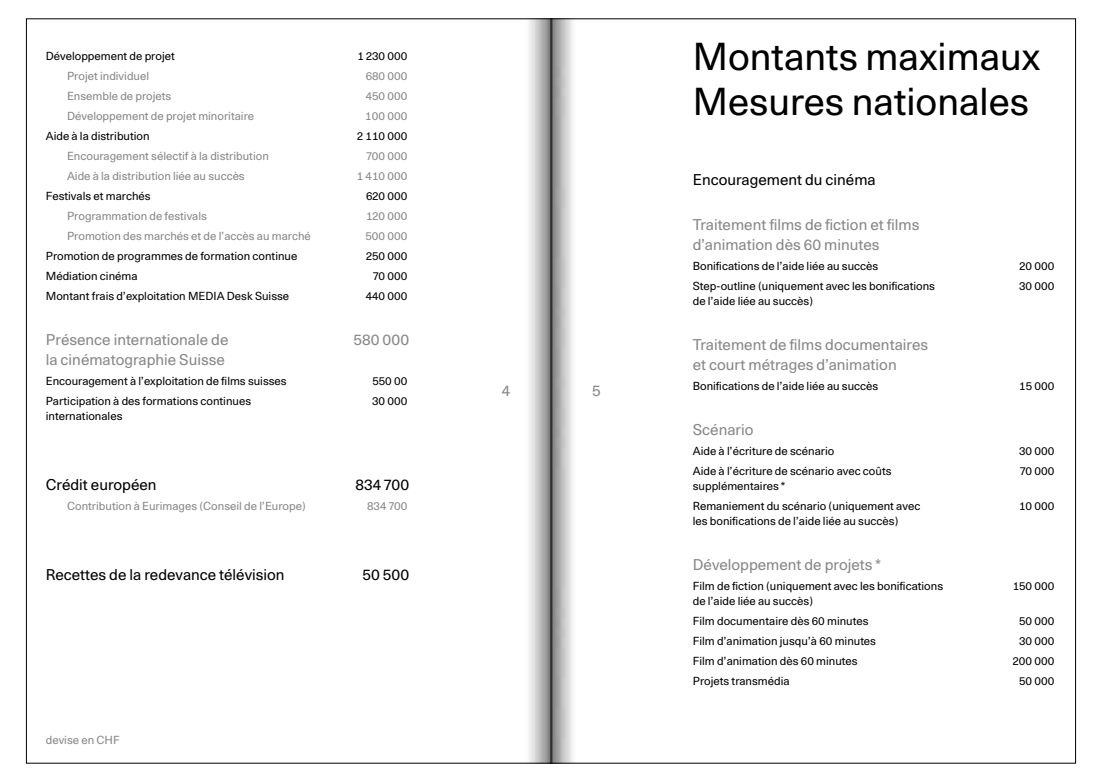
<style>
.page{position:relative;width:1102px;height:782px;background:#fff}
.page>*{position:absolute;margin:0;border:0;box-sizing:border-box;transform-origin:0 0}
.t1{font:37.5px/45px "Unica 77 LL";color:#000}
.t2{font:15px/20px "Unica 77 LL";color:#878787}
.t3{font:15px "Unica 77 LL";color:#000}
.t4{font:11.25px/15px "Unica 77 LL";color:#000}
.t5{font:11.25px "Unica 77 LL";color:#878787}
</style>
<div class="page">
<img style="left:529px;top:21px;width:44px;height:740px">
<p class="t4" style="left:46px;top:47px;width:130px">Développement de projet</p>
<p class="t4" style="left:357px;top:47px;width:51px">1 230 000</p>
<p class="t5" style="left:67px;top:67px;width:84px">Projet individuel</p>
<p class="t5" style="left:365px;top:67px;width:43px">680 000</p>
<p class="t5" style="left:67px;top:87px;width:106px">Ensemble de projets</p>
<p class="t5" style="left:366px;top:87px;width:43px">450 000</p>
<p class="t5" style="left:67px;top:107px;width:188px">Développement de projet minoritaire</p>
<p class="t5" style="left:365px;top:107px;width:44px">100 000</p>
<p class="t4" style="left:46px;top:127px;width:105px">Aide à la distribution</p>
<p class="t4" style="left:357px;top:127px;width:52px">2 110 000</p>
<p class="t5" style="left:67px;top:147px;width:203px">Encouragement sélectif à la distribution</p>
<p class="t5" style="left:366px;top:147px;width:42px">700 000</p>
<p class="t5" style="left:67px;top:167px;width:179px">Aide à la distribution liée au succès</p>
<p class="t5" style="left:357px;top:167px;width:52px">1 410 000</p>
<p class="t4" style="left:46px;top:187px;width:106px">Festivals et marchés</p>
<p class="t4" style="left:366px;top:187px;width:43px">620 000</p>
<p class="t5" style="left:67px;top:207px;width:141px">Programmation de festivals</p>
<p class="t5" style="left:366px;top:207px;width:43px">120 000</p>
<p class="t5" style="left:67px;top:227px;width:245px">Promotion des marchés et de l’accès au marché</p>
<p class="t5" style="left:365px;top:227px;width:43px">500 000</p>
<p class="t4" style="left:46px;top:247px;width:253px">Promotion de programmes de formation continue</p>
<p class="t4" style="left:366px;top:247px;width:43px">250 000</p>
<p class="t4" style="left:46px;top:267px;width:93px">Médiation cinéma</p>
<p class="t4" style="left:373px;top:267px;width:36px">70 000</p>
<p class="t4" style="left:46px;top:287px;width:245px">Montant frais d’exploitation MEDIA Desk Suisse</p>
<p class="t4" style="left:365px;top:287px;width:43px">440 000</p>
<h2 class="t2" style="left:46px;top:328px;width:184px">Présence internationale de la cinématographie Suisse</h2>
<h2 class="t2" style="left:353px;top:328px;width:57px">580 000</h2>
<p class="t4" style="left:46px;top:372px;width:242px">Encouragement à l’exploitation de films suisses</p>
<p class="t4" style="left:372px;top:372px;width:36px">550 00</p>
<p class="t4" style="left:46px;top:392px;width:207px">Participation à des formations continues internationales</p>
<p class="t4" style="left:372px;top:392px;width:37px">30 000</p>
<h2 class="t3" style="left:46px;top:473px;width:112px">Crédit européen</h2>
<h2 class="t3" style="left:355px;top:473px;width:55px">834 700</h2>
<p class="t5" style="left:67px;top:497px;width:240px">Contribution à Eurimages (Conseil de l’Europe)</p>
<p class="t5" style="left:367px;top:497px;width:42px">834 700</p>
<h2 class="t3" style="left:46px;top:563px;width:240px">Recettes de la redevance télévision</h2>
<h2 class="t3" style="left:362px;top:563px;width:48px">50 500</h2>
<p class="t5" style="left:46px;top:731px;width:75px">devise en CHF</p>
<h2 class="t2" style="left:501px;top:380px;width:10px">4</h2>
<h2 class="t2" style="left:592px;top:380px;width:10px">5</h2>
<h1 class="t1" style="left:692px;top:32px;width:349px">Montants maximaux<br>Mesures nationales</h1>
<h2 class="t3" style="left:692px;top:168px;width:184px">Encouragement du cinéma</h2>
<h2 class="t2" style="left:692px;top:213px;width:228px">Traitement films de fiction et films d’animation dès 60 minutes</h2>
<p class="t4" style="left:692px;top:257px;width:187px">Bonifications de l’aide liée au succès</p>
<p class="t4" style="left:1019px;top:257px;width:36px">20 000</p>
<p class="t4" style="left:692px;top:277px;width:244px">Step-outline (uniquement avec les bonifications de l’aide liée au succès)</p>
<p class="t4" style="left:1019px;top:277px;width:37px">30 000</p>
<h2 class="t2" style="left:692px;top:333px;width:237px">Traitement de films documentaires et court métrages d’animation</h2>
<p class="t4" style="left:692px;top:377px;width:187px">Bonifications de l’aide liée au succès</p>
<p class="t4" style="left:1019px;top:377px;width:37px">15 000</p>
<h2 class="t2" style="left:692px;top:418px;width:62px">Scénario</h2>
<p class="t4" style="left:692px;top:442px;width:143px">Aide à l’écriture de scénario</p>
<p class="t4" style="left:1019px;top:442px;width:37px">30 000</p>
<p class="t4" style="left:692px;top:462px;width:200px">Aide à l’écriture de scénario avec coûts supplémentaires *</p>
<p class="t4" style="left:1019px;top:462px;width:36px">70 000</p>
<p class="t4" style="left:692px;top:497px;width:229px">Remaniement du scénario (uniquement avec les bonifications de l’aide liée au succès)</p>
<p class="t4" style="left:1018px;top:497px;width:37px">10 000</p>
<h2 class="t2" style="left:692px;top:553px;width:190px">Développement de projets *</h2>
<p class="t4" style="left:692px;top:577px;width:252px">Film de fiction (uniquement avec les bonifications de l’aide liée au succès)</p>
<p class="t4" style="left:1012px;top:577px;width:43px">150 000</p>
<p class="t4" style="left:692px;top:612px;width:177px">Film documentaire dès 60 minutes</p>
<p class="t4" style="left:1019px;top:612px;width:37px">50 000</p>
<p class="t4" style="left:692px;top:632px;width:185px">Film d’animation jusqu’à 60 minutes</p>
<p class="t4" style="left:1019px;top:632px;width:37px">30 000</p>
<p class="t4" style="left:692px;top:652px;width:166px">Film d’animation dès 60 minutes</p>
<p class="t4" style="left:1012px;top:652px;width:43px">200 000</p>
<p class="t4" style="left:692px;top:672px;width:98px">Projets transmédia</p>
<p class="t4" style="left:1019px;top:672px;width:37px">50 000</p>
</div>
